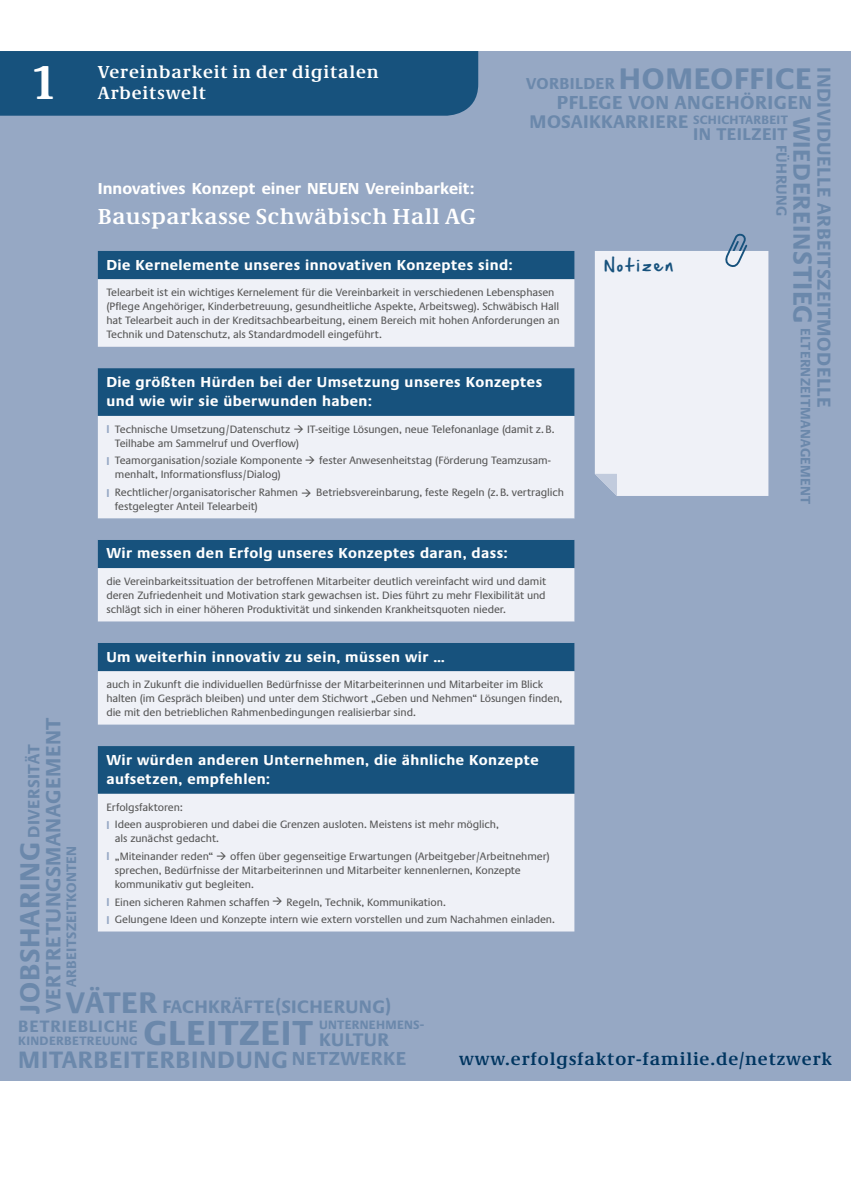
<style>
.page{position:relative;width:851px;height:1191px;background:#fff}
.page>*{position:absolute;margin:0;border:0;box-sizing:border-box;transform-origin:0 0}
.t1{font:700 48.66px "Neue Demos";color:#fff}
.t2{font:700 36px "Neue Praxis";letter-spacing:.025em;color:#6b88ab}
.t3{font:700 30.9px "Neue Praxis";letter-spacing:.025em;color:#6b88ab}
.t4{font:700 28.56px "Neue Praxis";letter-spacing:.025em;color:#6b88ab}
.t5{font:700 24.66px "Neue Praxis";letter-spacing:.025em;color:#6b88ab}
.t6{font:700 24.6px "Neue Praxis";letter-spacing:.03em;color:#6b88ab}
.t7{font:700 22.5px "Neue Demos";letter-spacing:.03em;color:#fff}
.t8{font:700 21.45px "Neue Praxis";letter-spacing:.025em;color:#6b88ab}
.t9{font:700 19.5px "Neue Praxis";letter-spacing:.025em;color:#6b88ab}
.t10{font:700 18.93px "Neue Praxis";letter-spacing:.025em;color:#6b88ab}
.t11{font:700 18.9px "Neue Praxis";letter-spacing:.025em;color:#6b88ab}
.t12{font:700 18.72px "Neue Praxis";letter-spacing:.025em;color:#6b88ab}
.t13{font:700 18px "Neue Demos";letter-spacing:.05em;color:#fff}
.t14{font:700 18px "Neue Demos";letter-spacing:.05em;color:#003560}
.t15{font:700 17.61px "Neue Praxis";letter-spacing:.025em;color:#6b88ab}
.t16{font:700 17.1px "Neue Praxis";letter-spacing:.05em;color:#6b88ab}
.t17{font:700 16.98px "Neue Praxis";letter-spacing:.025em;color:#6b88ab}
.t18{font:700 16.5px "Neue Praxis";color:#fff}
.t19{font:700 16.44px "Neue Praxis";letter-spacing:.025em;color:#6b88ab}
.t20{font:700 15.21px "Neue Praxis";letter-spacing:.025em;color:#6b88ab}
.t21{font:700 15px/19.5px "Neue Praxis";letter-spacing:.03em;color:#fff}
.t22{font:15px "Hand Of Sean";letter-spacing:.22em;color:#17527d}
.t23{font:700 14.22px "Neue Praxis";letter-spacing:.025em;color:#6b88ab}
.t24{font:700 14.1px "Neue Praxis";letter-spacing:.025em;color:#6b88ab}
.t25{font:700 12.63px "Neue Praxis";letter-spacing:.025em;color:#6b88ab}
.t26{font:700 12.6px "Neue Praxis";letter-spacing:.025em;color:#6b88ab}
.t27{font:11.1px/14.1px "Neue Praxis";letter-spacing:-.01em;color:#565656}
.s1{font-size:27.42px}
.s2{font-weight:700;color:#96a8c4}
.s3{font-size:14.7px}
</style>
<div class="page">
<div style="left:0;top:51px;width:850px;height:1029px;background:#96a8c4"></div>
<div style="left:0;top:51px;width:478px;height:65px;background:#17527d"></div>
<div style="left:594px;top:251px;width:174px;height:245px;background:#eff1f7"></div>
<svg style="left:594px;top:474px;width:23px;height:22px"></svg>
<svg style="left:722px;top:233px;width:26px;height:35px"></svg>
<div style="left:98px;top:251px;width:476px;height:28px;background:#17527d"></div>
<svg style="left:98px;top:279px;width:476px;height:652px;background:#c6d2df"></svg>
<svg style="left:98px;top:347px;width:476px;height:399px;fill:#eff1f7"></svg>
<svg style="left:302px;top:488px;width:9px;height:8px"></svg>
<svg style="left:217px;top:852px;width:9px;height:8px"></svg>
<h3 class="t13" style="left:98px;top:61px;width:282px">Vereinbarkeit in der digitalen</h3>
<h1 class="t1" style="left:34px;top:53px;width:22px">1</h1>
<h3 class="t3" style="left:618px;top:60px;width:194px">HOMEOFFICE</h3>
<h3 class="t5" style="left:816px;top:117px;width:208px;rotate:90deg">WIEDEREIN<span class="s1">STIEG</span></h3>
<h3 class="t9" style="left:835px;top:67px;width:342px;rotate:90deg">INDIVIDUELLE ARBEITSZEITMODELLE</h3>
<h3 class="t19" style="left:526px;top:74px;width:90px">VORBILDER</h3>
<h3 class="t13" style="left:98px;top:82px;width:109px">Arbeitswelt</h3>
<h3 class="t9" style="left:557px;top:91px;width:256px">PFLEGE VON ANGEHÖRIGEN</h3>
<h3 class="t10" style="left:529px;top:111px;width:160px">MOSAIKKARRIERE</h3>
<p class="t25" style="left:693px;top:112px;width:96px">SCHICHTARBEIT</p>
<h3 class="t15" style="left:693px;top:123px;width:96px">IN TEILZEIT</h3>
<h3 class="t20" style="left:790px;top:145px;width:73px;rotate:90deg">FÜHRUNG</h3>
<h3 class="t18" style="left:98px;top:179px;width:378px">Innovatives Konzept einer NEUEN Vereinbarkeit:</h3>
<h3 class="t7" style="left:98px;top:203px;width:379px">Bausparkasse Schwäbisch Hall AG</h3>
<h3 class="t22" style="left:604px;top:252px;width:70px">Notizen</h3>
<h3 class="t21" style="left:106px;top:254px;width:408px">Die Kernelemente unseres innovativen Konzeptes sind:</h3>
<p class="t27" style="left:106px;top:285px;width:455px">Telearbeit ist ein wichtiges Kernelement für die Vereinbarkeit in verschiedenen Lebensphasen (Pflege Angehöriger, Kinderbetreuung, gesundheitliche Aspekte, Arbeitsweg). Schwäbisch Hall hat Telearbeit auch in der Kreditsachbearbeitung, einem Bereich mit hohen Anforderungen an Technik und Datenschutz, als Standardmodell eingeführt.</p>
<h3 class="t21" style="left:106px;top:372px;width:437px">Die größten Hürden bei der Umsetzung unseres Konzeptes und wie wir sie überwunden haben:</h3>
<p class="t27" style="left:115px;top:422px;width:441px;text-indent:-9px"><span class="s2">l</span> Technische Umsetzung/Datenschutz → IT-seitige Lösungen, neue Telefonanlage (damit z.B.<br>Teilhabe am Sammelruf und Overflow)</p>
<p class="t27" style="left:115px;top:453px;width:437px;text-indent:-9px"><span class="s2">l</span> Teamorganisation/soziale Komponente → fester Anwesenheitstag (Förderung Teamzusam&shy;menhalt, Informationsfluss/Dialog)</p>
<p class="t27" style="left:106px;top:485px;width:193px"><span class="s2">l</span> Rechtlicher/organisatorischer Rahmen</p>
<p class="t27" style="left:316px;top:485px;width:249px">Betriebsvereinbarung, feste Regeln (z.B. vertraglich</p>
<p class="t27" style="left:115px;top:499px;width:144px">festgelegter Anteil Telearbeit)</p>
<h3 class="t21" style="left:106px;top:543px;width:403px">Wir messen den Erfolg unseres Konzeptes daran, dass:</h3>
<p class="t27" style="left:106px;top:574px;width:441px;text-align:justify">die Vereinbarkeitssituation der betroffenen Mitarbeiter deutlich vereinfacht wird und damit deren Zufriedenheit und Motivation stark gewachsen ist. Dies führt zu mehr Flexibilität und schlägt sich in einer höheren Produktivität und sinkenden Krankheitsquoten nieder.</p>
<h3 class="t21" style="left:106px;top:646px;width:340px">Um weiterhin innovativ zu sein, müssen wir …</h3>
<p class="t27" style="left:106px;top:677px;width:457px">auch in Zukunft die individuellen Bedürfnisse der Mitarbeiterinnen und Mitarbeiter im Blick halten (im Gespräch bleiben) und unter dem Stichwort „Geben und Nehmen“ Lösungen finden, die mit den betrieblichen Rahmenbedingungen realisierbar sind.</p>
<h3 class="t21" style="left:106px;top:749px;width:434px">Wir würden anderen Unternehmen, die ähnliche Konzepte aufsetzen, -empfehlen:</h3>
<p class="t27" style="left:106px;top:798px;width:394px;line-height:17.5px">Erfolgsfaktoren:<br><span class="s2">l</span> Ideen ausprobieren und dabei die Grenzen ausloten. Meistens ist mehr möglich,</p>
<p class="t27" style="left:106px;top:829px;width:114px;line-height:17.5px;text-indent:9px">als zunächst gedacht. <span class="s2">l</span> „Miteinander reden“</p>
<p class="t24" style="left:814px;top:328px;width:178px;rotate:90deg">ELTERNZEITMANAGEMENT</p>
<h3 class="t8" style="left:40px;top:1013px;width:297px;rotate:-90deg">VERTRETUNGSMANAGEMENT</h3>
<h3 class="t17" style="left:23px;top:837px;width:95px;rotate:-90deg">DIVERSITÄT</h3>
<h3 class="t4" style="left:12px;top:1013px;width:173px;rotate:-90deg">JOBSHARING</h3>
<p class="t23" style="left:63px;top:986px;width:142px;rotate:-90deg">ARBEITSZEITKONTEN</p>
<p class="t27" style="left:115px;top:849px;width:436px;text-indent:115px">offen über gegenseitige Erwartungen (Arbeitgeber/Arbeitnehmer) sprechen, Bedürfnisse der Mitarbeiterinnen und Mitarbeiter kennenlernen, Konzepte kommunikativ gut begleiten.</p>
<p class="t27" style="left:106px;top:893px;width:450px;line-height:17.5px"><span class="s2">l</span> Einen sicheren Rahmen schaffen → Regeln, Technik, Kommunikation.<br><span class="s2">l</span> Gelungene Ideen und Konzepte intern wie extern vorstellen und zum Nachahmen einladen.</p>
<h3 class="t3" style="left:66px;top:984px;width:93px">VÄTER</h3>
<h3 class="t6" style="left:18px;top:1045px;width:271px">MITARBEITERBINDUNG</h3>
<h3 class="t12" style="left:162px;top:995px;width:230px">FACHKRÄFTE(SICHERUNG)</h3>
<h3 class="t16" style="left:18px;top:1016px;width:121px">BETRIEBLICHE</h3>
<p class="t26" style="left:18px;top:1033px;width:121px">KINDERBETREUUNG</p>
<h2 class="t2" style="left:143px;top:1011px;width:171px">GLEITZEIT</h2>
<p class="t26" style="left:319px;top:1017px;width:107px">UNTERNEHMENS<span class="s3">-</span></p>
<h3 class="t11" style="left:319px;top:1028px;width:71px">KULTUR</h3>
<h3 class="t14" style="left:459px;top:1048px;width:374px">www.erfolgsfaktor-familie.de/netzwerk</h3>
<h3 class="t9" style="left:292px;top:1047px;width:116px">NETZWERKE</h3>
</div>
